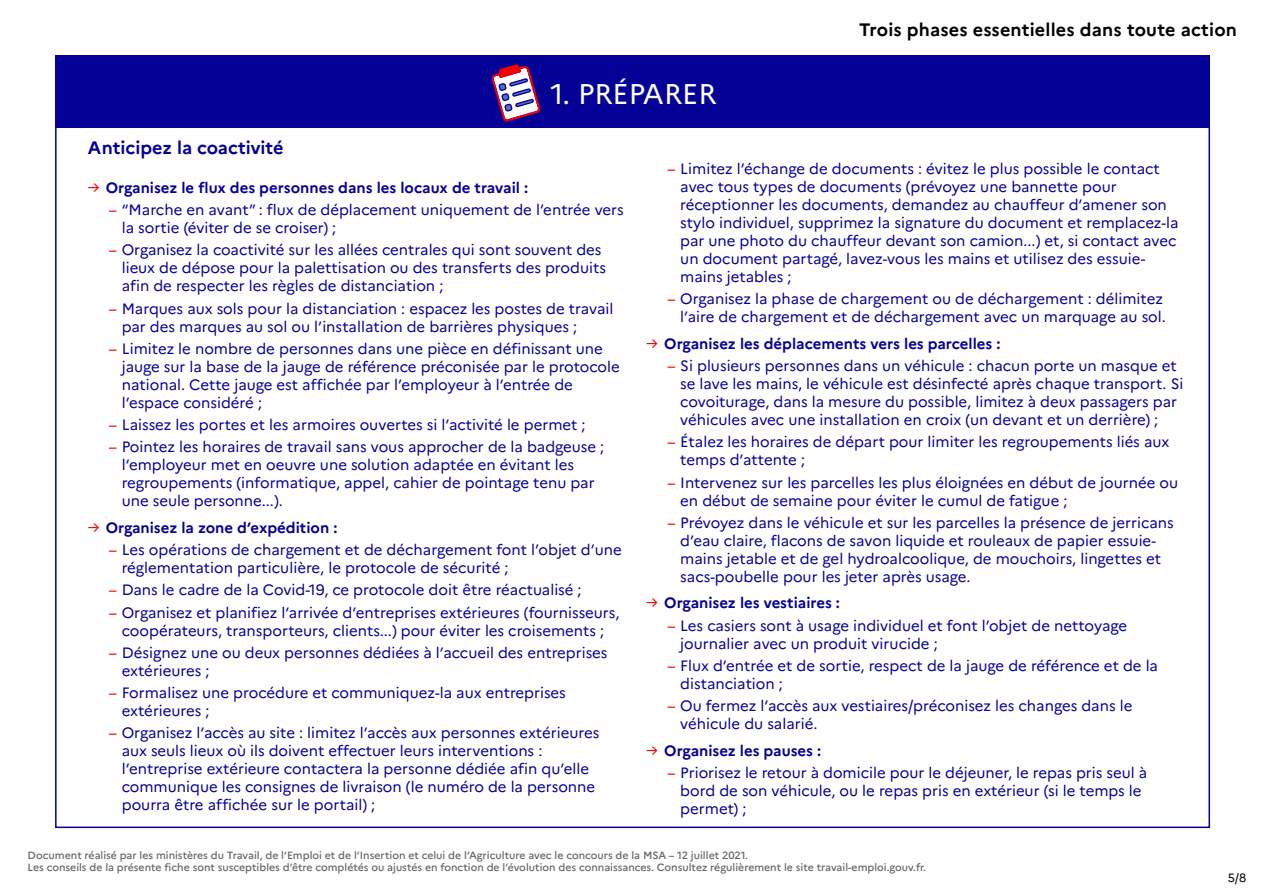
<style>
.page{position:relative;width:1263px;height:893px;background:#fff}
.page>*{position:absolute;margin:0;border:0;box-sizing:border-box;transform-origin:0 0}
.t1{font:28.5px "Marianne";color:#fff}
.t2{font:700 18px "Marianne";letter-spacing:.01em;color:#000}
.t3{font:700 18px "Marianne";color:#050096}
.t4{font:15px/18px "Marianne";color:#050096}
.t5{font:700 15px "Marianne";color:#050096}
.t6{font:12px "Marianne";color:#000}
.t7{font:500 10.5px/12.6px "Marianne";color:#656563}
.s1{font-weight:400;color:#f70000}
.s2{color:#f70000}
</style>
<div class="page">
<div style="left:55px;top:55px;width:1155px;height:72px;background:#050096"></div>
<svg style="left:491px;top:64px;width:50px;height:58px"></svg>
<h1 class="t1" style="left:551px;top:76px;width:167px">1. PRÉPARER</h1>
<p class="t2" style="left:859px;top:18px;width:379px">Trois phases essentielles dans toute action</p>
<p class="t3" style="left:88px;top:137px;width:197px">Anticipez la coactivité</p>
<p class="t5" style="left:88px;top:178px;width:442px"><span class="s1">→</span> Organisez le flux des personnes dans les locaux de travail :</p>
<p class="t4" style="left:122px;top:201px;width:504px;text-indent:-13px"><span class="s2">–</span> “Marche en avant” : flux de déplacement uniquement de l’entrée vers la sortie (éviter de se croiser) ;</p>
<p class="t4" style="left:122px;top:241px;width:486px;text-indent:-13px"><span class="s2">–</span> Organisez la coactivité sur les allées centrales qui sont souvent des lieux de dépose pour la palettisation ou des transferts des produits afin de respecter les règles de distanciation ;</p>
<p class="t4" style="left:122px;top:299px;width:493px;text-indent:-13px"><span class="s2">–</span> Marques aux sols pour la distanciation : espacez les postes de travail par des marques au sol ou l’installation de barrières physiques ;</p>
<p class="t4" style="left:122px;top:339px;width:500px;text-indent:-13px"><span class="s2">–</span> Limitez le nombre de personnes dans une pièce en définissant une jauge sur la base de la jauge de référence préconisée par le protocole national. Cette jauge est affichée par l’employeur à l’entrée de l’espace considéré ;</p>
<p class="t4" style="left:109px;top:416px;width:478px"><span class="s2">–</span> Laissez les portes et les armoires ouvertes si l’activité le permet ;</p>
<p class="t4" style="left:122px;top:438px;width:484px;text-indent:-13px"><span class="s2">–</span> Pointez les horaires de travail sans vous approcher de la badgeuse ; l’employeur met en oeuvre une solution adaptée en évitant les regroupements (informatique, appel, cahier de pointage tenu par une seule personne...).</p>
<p class="t5" style="left:88px;top:518px;width:251px"><span class="s1">→</span> Organisez la zone d’expédition :</p>
<p class="t4" style="left:122px;top:541px;width:502px;text-indent:-13px"><span class="s2">–</span> Les opérations de chargement et de déchargement font l’objet d’une réglementation particulière, le protocole de sécurité ;</p>
<p class="t4" style="left:109px;top:581px;width:474px"><span class="s2">–</span> Dans le cadre de la Covid-19, ce protocole doit être réactualisé ;</p>
<p class="t4" style="left:109px;top:603px;width:512px;text-align:center"><span class="s2">–</span> Organisez et planifiez l’arrivée d’entreprises extérieures (fournisseurs, coopérateurs, transporteurs, clients...) pour éviter les croisements ;</p>
<p class="t4" style="left:122px;top:643px;width:487px;text-indent:-13px"><span class="s2">–</span> Désignez une ou deux personnes dédiées à l’accueil des entreprises extérieures ;</p>
<p class="t4" style="left:122px;top:684px;width:446px;text-indent:-13px"><span class="s2">–</span> Formalisez une procédure et communiquez-la aux entreprises extérieures ;</p>
<p class="t4" style="left:122px;top:724px;width:479px;text-indent:-13px"><span class="s2">–</span> Organisez l’accès au site : limitez l’accès aux personnes extérieures aux seuls lieux où ils doivent effectuer leurs interventions : l’entreprise extérieure contactera la personne dédiée afin qu’elle communique les consignes de livraison (le numéro de la personne pourra être affichée sur le portail) ;</p>
<p class="t4" style="left:680px;top:160px;width:500px;text-indent:-13px"><span class="s2">–</span> Limitez l’échange de documents : évitez le plus possible le contact avec tous types de documents (prévoyez une bannette pour réceptionner les documents, demandez au chauffeur d’amener son stylo individuel, supprimez la signature du document et remplacez-la par une photo du chauffeur devant son camion...) et, si contact avec un document partagé, lavez-vous les mains et utilisez des essuie&shy;mains jetables ;</p>
<p class="t4" style="left:667px;top:290px;width:500px;text-align:right"><span class="s2">–</span> Organisez la phase de chargement ou de déchargement : délimitez l’aire de chargement et de déchargement avec un marquage au sol.</p>
<p class="t5" style="left:646px;top:334px;width:356px"><span class="s1">→</span> Organisez les déplacements vers les parcelles :</p>
<p class="t4" style="left:680px;top:357px;width:505px;text-indent:-13px"><span class="s2">–</span> Si plusieurs personnes dans un véhicule : chacun porte un masque et se lave les mains, le véhicule est désinfecté après chaque transport. Si covoiturage, dans la mesure du possible, limitez à deux passagers par véhicules avec une installation en croix (un devant et un derrière) ;</p>
<p class="t4" style="left:680px;top:433px;width:491px;text-indent:-13px"><span class="s2">–</span> Étalez les horaires de départ pour limiter les regroupements liés aux temps d’attente ;</p>
<p class="t4" style="left:680px;top:473px;width:499px;text-indent:-13px"><span class="s2">–</span> Intervenez sur les parcelles les plus éloignées en début de journée ou en début de semaine pour éviter le cumul de fatigue ;</p>
<p class="t4" style="left:680px;top:514px;width:495px;text-indent:-13px"><span class="s2">–</span> Prévoyez dans le véhicule et sur les parcelles la présence de jerricans d’eau claire, flacons de savon liquide et rouleaux de papier essuie&shy;mains jetable et de gel hydroalcoolique, de mouchoirs, lingettes et sacs-poubelle pour les jeter après usage.</p>
<p class="t5" style="left:646px;top:594px;width:195px"><span class="s1">→</span> Organisez les vestiaires :</p>
<p class="t4" style="left:680px;top:616px;width:448px;text-indent:-13px"><span class="s2">–</span> Les casiers sont à usage individuel et font l’objet de nettoyage journalier avec un produit virucide ;</p>
<p class="t4" style="left:680px;top:657px;width:479px;text-indent:-13px"><span class="s2">–</span> Flux d’entrée et de sortie, respect de la jauge de référence et de la distanciation ;</p>
<p class="t4" style="left:680px;top:697px;width:454px;text-indent:-13px"><span class="s2">–</span> Ou fermez l’accès aux vestiaires/préconisez les changes dans le véhicule du salarié.</p>
<p class="t5" style="left:646px;top:741px;width:176px"><span class="s1">→</span> Organisez les pauses :</p>
<p class="t4" style="left:680px;top:764px;width:468px;text-indent:-13px"><span class="s2">–</span> Priorisez le retour à domicile pour le déjeuner, le repas pris seul à bord de son véhicule, ou le repas pris en extérieur (si le temps le permet) ;</p>
<p class="t7" style="left:28px;top:848px;width:900px">Document réalisé par les ministères du Travail, de l’Emploi et de l’Insertion et celui de l’Agriculture avec le concours de la MSA – 12 juillet 2021.<br>Les conseils de la présente fiche sont susceptibles d’être complétés ou ajustés en fonction de l’évolution des connaissances. Consultez régulièrement le site travail-emploi.gouv.fr.</p>
<p class="t6" style="left:1228px;top:870px;width:20px">5/8</p>
</div>
